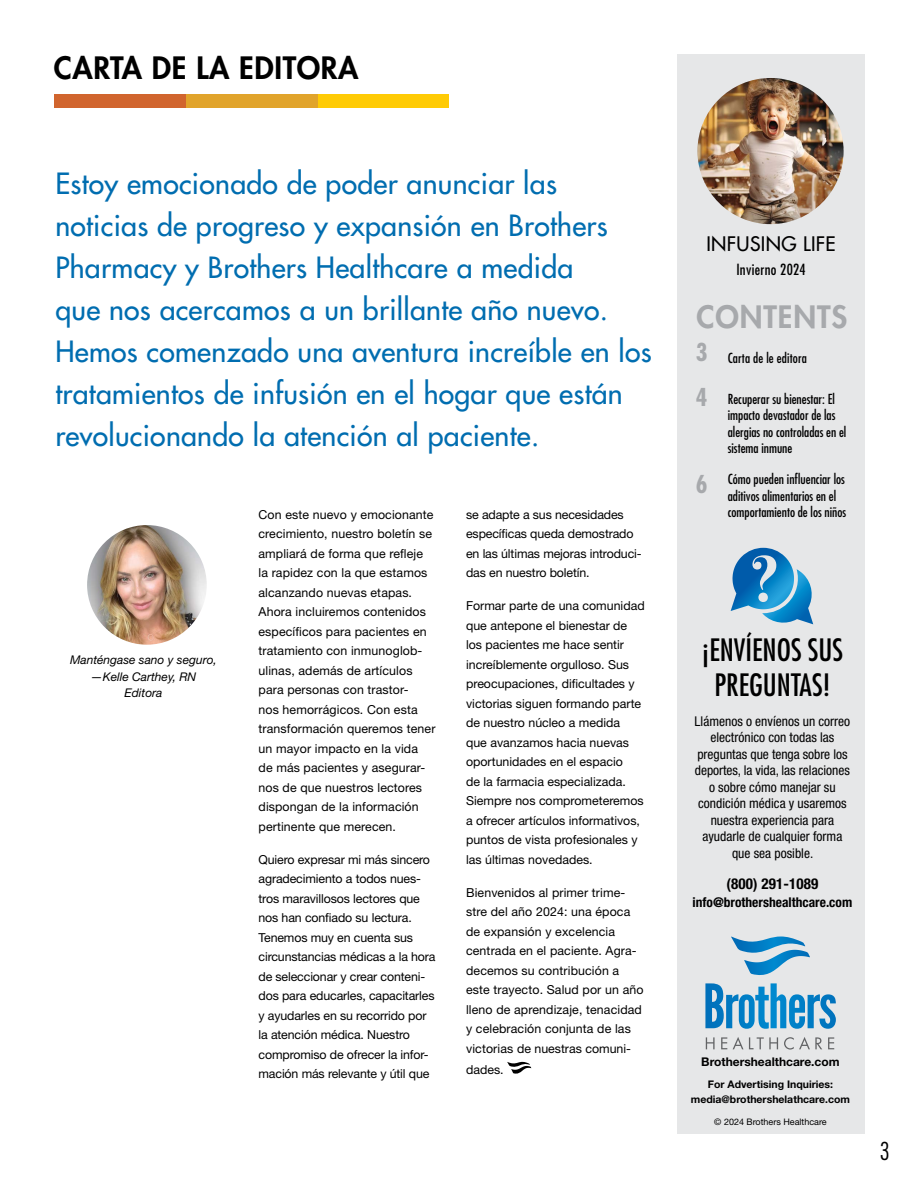
<style>
.page{position:relative;width:918px;height:1188px;background:#fff}
.page>*{position:absolute;margin:0;border:0;box-sizing:border-box;transform-origin:0 0}
.t1{font:condensed 30px/34.5px "Futura Std";color:#000;text-align:center}
.t2{font:800 30px "Futura Std";letter-spacing:.02em;color:#000}
.t3{font:800 30px "Futura Std";letter-spacing:.03em;color:#a7a9ac}
.t4{font:500 28.5px/42px "Futura Std";letter-spacing:.01em;color:#006db0}
.t5{font:300 condensed 24px "Futura Std";color:#000}
.t6{font:500 19.5px "Futura Std";letter-spacing:.02em;color:#000}
.t7{font:700 condensed 15px "Helvetica Neue LT Std";letter-spacing:.01em;color:#000}
.t8{font:condensed 15px "Futura Std";letter-spacing:.02em;color:#000}
.t9{font:condensed 13.5px/16.5px "Helvetica Neue LT Std";color:#000;text-align:center}
.t10{font:condensed 13.5px/16.5px "Futura Std";color:#000}
.t11{font:700 condensed 13.5px "Helvetica Neue LT Std";color:#000}
.t12{font:12.3px/19.5px "Helvetica Neue LT Std";color:#000}
.t13{font:italic 12px/16.5px "Helvetica Neue LT Std";color:#000;text-align:center}
.t14{font:700 12px "Helvetica Neue LT Std";color:#000}
.t15{font:700 10.5px/15px "Helvetica Neue LT Std";color:#000;text-align:center}
.t16{font:9px "Helvetica Neue LT Std";color:#000}
.s1{font-weight:700;font-size:24px;color:#a7a9ac}
</style>
<div class="page">
<div style="left:677px;top:54px;width:188px;height:1080px;background:#e6e7e8"></div>
<img style="left:697px;top:78px;width:147px;height:146px;border-radius:73px">
<svg style="left:705px;top:983px;width:131px;height:46px"></svg>
<svg style="left:731px;top:936px;width:74px;height:37px"></svg>
<svg style="left:706px;top:1037px;width:9px;height:12px"></svg>
<svg style="left:721px;top:1037px;width:6px;height:12px"></svg>
<svg style="left:733px;top:1037px;width:45px;height:12px"></svg>
<svg style="left:784px;top:1037px;width:38px;height:13px"></svg>
<svg style="left:828px;top:1037px;width:6px;height:12px"></svg>
<svg style="left:731px;top:548px;width:83px;height:77px"></svg>
<div style="left:318px;top:94px;width:131px;height:13px;background:#ffcb05"></div>
<div style="left:186px;top:94px;width:132px;height:13px;background:#e1a42b"></div>
<div style="left:54px;top:94px;width:132px;height:13px;background:#d1652e"></div>
<img style="left:87px;top:525px;width:120px;height:120px;border-radius:60px">
<svg style="left:507px;top:1061px;width:24px;height:13px"></svg>
<h1 class="t2" style="left:54px;top:49px;width:306px">CARTA DE LA EDITORA</h1>
<p class="t4" style="left:55px;top:162px;width:598px">Estoy emocionado de poder anunciar las noticias de progreso y expansión en Brothers Pharmacy y Brothers Healthcare a medida<br>que nos acercamos a un brillante año nuevo.<br>Hemos comenzado una aventura increíble en los tratamientos de infusión en el hogar que están revolucionando la atención al paciente.</p>
<p class="t13" style="left:70px;top:651px;width:148px">Manténgase sano y seguro, —Kelle Carthey, RN<br>Editora</p>
<p class="t12" style="left:259px;top:504px;width:178px">Con este nuevo y emocionante crecimiento, nuestro boletín se ampliará de forma que refleje la rapidez con la que estamos alcanzando nuevas etapas.<br>Ahora incluiremos contenidos específicos para pacientes en tratamiento con inmunoglob&shy;ulinas, además de artículos para personas con trastor-<br>nos hemorrágicos. Con esta transformación queremos tener un mayor impacto en la vida<br>de más pacientes y asegurar&shy;nos de que nuestros lectores dispongan de la información pertinente que merecen.</p>
<p class="t12" style="left:259px;top:849px;width:179px">Quiero expresar mi más sincero agradecimiento a todos nues&shy;tros maravillosos lectores que nos han confiado su lectura.<br>Tenemos muy en cuenta sus circunstancias médicas a la hora de seleccionar y crear conteni&shy;dos para educarles, capacitarles y ayudarles en su recorrido por la atención médica. Nuestro compromiso de ofrecer la infor&shy;mación más relevante y útil que</p>
<p class="t12" style="left:466px;top:504px;width:177px">se adapte a sus necesidades específicas queda demostrado en las últimas mejoras introduci&shy;das en nuestro boletín.</p>
<p class="t12" style="left:466px;top:596px;width:180px">Formar parte de una comunidad que antepone el bienestar de los pacientes me hace sentir increíblemente orgulloso. Sus preocupaciones, dificultades y victorias siguen formando parte de nuestro núcleo a medida<br>que avanzamos hacia nuevas oportunidades en el espacio<br>de la farmacia especializada.<br>Siempre nos comprometeremos a ofrecer artículos informativos, puntos de vista profesionales y las últimas novedades.</p>
<p class="t12" style="left:466px;top:882px;width:179px">Bienvenidos al primer trime&shy;stre del año 2024: una época de expansión y excelencia centrada en el paciente. Agra&shy;decemos su contribución a este trayecto. Salud por un año lleno de aprendizaje, tenacidad y celebración conjunta de las victorias de nuestras comuni-</p>
<p class="t12" style="left:466px;top:1060px;width:39px">dades.</p>
<h3 class="t6" style="left:706px;top:231px;width:131px">INFUSING LIFE</h3>
<p class="t8" style="left:736px;top:260px;width:71px">Invierno 2024</p>
<h1 class="t3" style="left:697px;top:298px;width:152px">CONTENTS</h1>
<p class="t10" style="left:696px;top:349px;width:113px"><span class="s1">3</span> Carta de le editora</p>
<p class="t10" style="left:728px;top:391px;width:120px;text-indent:-32px"><span class="s1">4</span> Recuperar su bienestar: El impacto devastador de las alergias no controladas en el sistema inmune</p>
<p class="t10" style="left:728px;top:471px;width:120px;text-indent:-32px"><span class="s1">6</span> Cómo pueden influenciar los aditivos alimentarios en el comportamiento de los niños</p>
<h1 class="t1" style="left:702px;top:633px;width:143px">¡ENVÍENOS SUS<br>PREGUNTAS!</h1>
<p class="t9" style="left:695px;top:713px;width:157px">Llámenos o envíenos un correo electrónico con todas las preguntas que tenga sobre los deportes, la vida, las relaciones o sobre cómo manejar su condición médica y usaremos nuestra experiencia para ayudarle de cualquier forma que sea posible.</p>
<p class="t7" style="left:726px;top:875px;width:93px">(800) 291-1089</p>
<p class="t11" style="left:693px;top:894px;width:161px">info@brothershealthcare.com</p>
<p class="t14" style="left:701px;top:1055px;width:140px">Brothershealthcare.com</p>
<p class="t15" style="left:691px;top:1077px;width:161px">For Advertising Inquiries: media@brothershelathcare.com</p>
<p class="t16" style="left:714px;top:1116px;width:114px">© 2024 Brothers Healthcare</p>
<h3 class="t5" style="left:880px;top:1136px;width:11px">3</h3>
</div>
